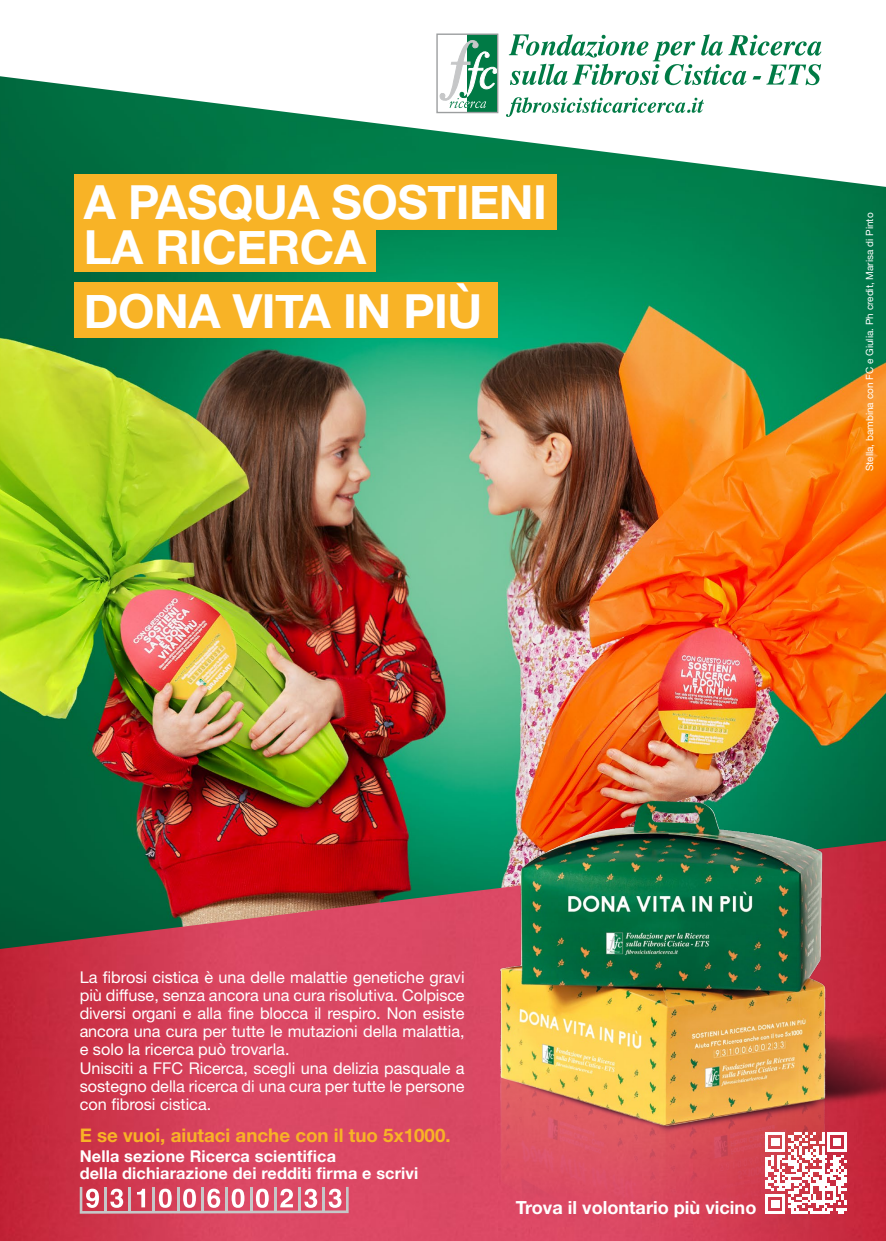
<style>
.page{position:relative;width:886px;height:1241px;background:#fff}
.page>*{position:absolute;margin:0;border:0;box-sizing:border-box;transform-origin:0 0}
.t1{font:700 46.88px/45.6px "Helvetica Neue";letter-spacing:-.01em;color:#fff}
.t2{font:700 18.75px "Helvetica Neue LT Std";color:#f8b326}
.t3{font:700 18.12px "Helvetica Neue LT Std";color:#fff}
.t4{font:16.25px/18.1px "Helvetica Neue LT Std";color:#fff}
.t5{font:700 16.25px/16.9px "Helvetica Neue";letter-spacing:.01em;color:#fff}
.t6{font:10px "Helvetica Neue LT Std";color:#fff}
</style>
<div class="page">
<img style="left:0;top:187px;width:886px;height:653px">
<div style="left:74px;top:174px;width:482px;height:55px;background:#f8b326"></div>
<div style="left:74px;top:216px;width:301px;height:56px;background:#f8b326"></div>
<div style="left:74px;top:282px;width:423px;height:55px;background:#f8b326"></div>
<svg style="left:0;top:33px;width:886px;height:154px"></svg>
<img style="left:0;top:840px;width:886px;height:400px">
<img style="left:480px;top:740px;width:406px;height:493px">
<div style="left:438px;top:34px;width:58px;height:78px;background:#fff"></div>
<div style="left:467px;top:34px;width:31px;height:78px;background:#007a45"></div>
<div style="left:436px;top:33px;width:62px;height:80px;border:1px solid #9c9e9f"></div>
<svg style="left:439px;top:40px;width:58px;height:68px"></svg>
<svg style="left:506px;top:97px;width:198px;height:20px"></svg>
<svg style="left:509px;top:34px;width:312px;height:51px"></svg>
<svg style="left:80px;top:1186px;width:269px;height:27px"></svg>
<hr style="left:104px;top:1186px;width:3px;height:25px;background:#c6c7c8">
<hr style="left:128px;top:1186px;width:3px;height:25px;background:#c6c7c8">
<hr style="left:153px;top:1186px;width:2px;height:25px;background:#c6c7c8">
<hr style="left:177px;top:1186px;width:2px;height:25px;background:#c6c7c8">
<hr style="left:201px;top:1186px;width:3px;height:25px;background:#c6c7c8">
<hr style="left:250px;top:1186px;width:2px;height:25px;background:#c6c7c8">
<hr style="left:225px;top:1186px;width:3px;height:25px;background:#c6c7c8">
<hr style="left:274px;top:1186px;width:3px;height:25px;background:#c6c7c8">
<hr style="left:298px;top:1186px;width:3px;height:25px;background:#c6c7c8">
<hr style="left:323px;top:1186px;width:2px;height:25px;background:#c6c7c8">
<svg style="left:765px;top:1131px;width:82px;height:82px"></svg>
<h1 class="t1" style="left:84px;top:180px;width:465px">A PASQUA SOSTIENI<br>LA RICERCA</h1>
<h1 class="t1" style="left:84px;top:289px;width:400px">DONA VITA IN PIÙ</h1>
<p class="t6" style="left:864px;top:471px;width:260px;rotate:-90deg">Stella, bambina con FC e Giulia. Ph credit, Marisa di Pinto</p>
<p class="t4" style="left:80px;top:967px;width:386px">La fibrosi cistica è una delle malattie genetiche gravi più diffuse, senza ancora una cura risolutiva. Colpisce diversi organi e alla fine blocca il respiro. Non esiste ancora una cura per tutte le mutazioni della malattia, e solo la ricerca può trovarla.<br>Unisciti a FFC Ricerca, scegli una delizia pasquale a sostegno della ricerca di una cura per tutte le persone con fibrosi cistica.</p>
<p class="t2" style="left:80px;top:1122px;width:372px">E se vuoi, aiutaci anche con il tuo 5x1000.</p>
<p class="t5" style="left:80px;top:1147px;width:340px">Nella sezione Ricerca scientifica<br>della dichiarazione dei redditi firma e scrivi</p>
<p class="t3" style="left:516px;top:1195px;width:242px">Trova il volontario più vicino</p>
</div>
